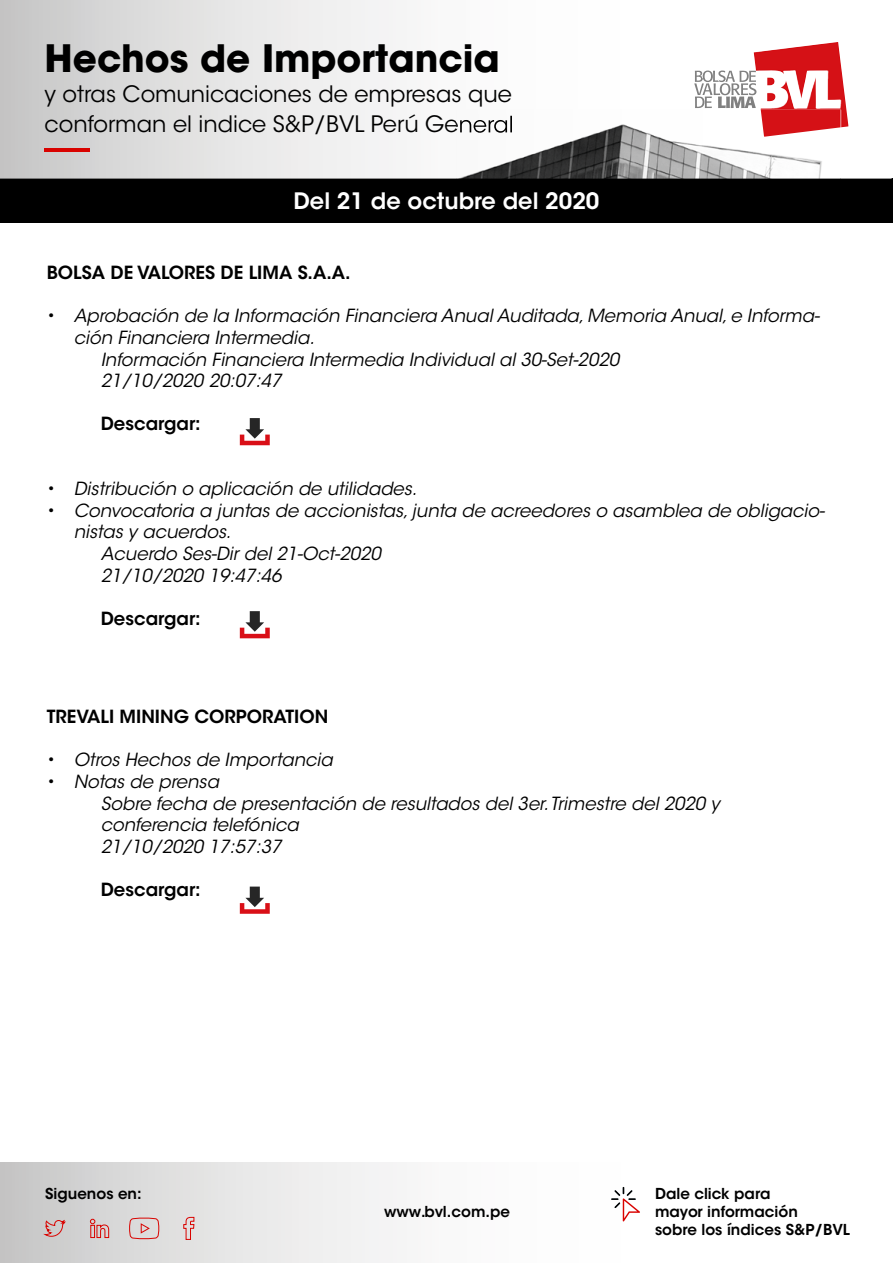
<style>
.page{position:relative;width:893px;height:1263px;background:#fff}
.page>*{position:absolute;margin:0;border:0;box-sizing:border-box;transform-origin:0 0}
.t1{font:700 37.5px "ITC Avant Garde Std";color:#000}
.t2{font:22.5px/30px "ITC Avant Garde Std";color:#000}
.t3{font:600 22.5px "ITC Avant Garde Std";color:#fff}
.t4{font:italic 18px/21.6px "ITC Avant Garde Std";color:#000}
.t5{font:600 18px "ITC Avant Garde Std";color:#000}
.t6{font:600 15px/18px "ITC Avant Garde Std";color:#000}
.s1{font-style:normal}
</style>
<div class="page">
<div style="left:0;top:179px;width:893px;height:44px;background:#000"></div>
<svg style="left:0;top:0;width:892px;height:179px"></svg>
<img style="left:754px;top:42px;width:94px;height:85px">
<svg style="left:694px;top:71px;width:62px;height:37px"></svg>
<img style="left:456px;top:109px;width:384px;height:70px">
<img style="left:456px;top:115px;width:56px;height:20px">
<img style="left:456px;top:116px;width:56px;height:17px">
<img style="left:761px;top:109px;width:79px;height:28px">
<hr style="left:45px;top:148px;width:45px;height:3px;background:#d90300">
<svg style="left:1px;top:1162px;width:623px;height:101px"></svg>
<svg style="left:44px;top:1216px;width:151px;height:24px;background:#d7c1c0"></svg>
<svg style="left:611px;top:1187px;width:29px;height:34px"></svg>
<svg style="left:240px;top:886px;width:30px;height:28px"></svg>
<svg style="left:240px;top:418px;width:30px;height:27px"></svg>
<svg style="left:240px;top:611px;width:30px;height:27px"></svg>
<h1 class="t1" style="left:45px;top:34px;width:457px">Hechos de Importancia</h1>
<p class="t2" style="left:45px;top:80px;width:470px">y otras Comunicaciones de empresas que conforman el indice S&amp;P/BVL Perú General</p>
<p class="t3" style="left:293px;top:187px;width:307px">Del 21 de octubre del 2020</p>
<p class="t5" style="left:47px;top:261px;width:305px">BOLSA DE VALORES DE LIMA S.A.A.</p>
<p class="t4" style="left:47px;top:305px;width:775px"><span class="s1">•</span> Aprobación de la Información Financiera Anual Auditada, Memoria Anual, e Informa-</p>
<p class="t4" style="left:74px;top:327px;width:242px">ción Financiera Intermedia.</p>
<p class="t4" style="left:101px;top:349px;width:520px">Información Financiera Intermedia Individual al 30-Set-2020</p>
<p class="t4" style="left:101px;top:370px;width:182px">21/10/2020 20:07:47</p>
<p class="t5" style="left:101px;top:412px;width:102px">Descargar:</p>
<p class="t4" style="left:47px;top:478px;width:372px"><span class="s1">•</span> Distribución o aplicación de utilidades.</p>
<p class="t4" style="left:47px;top:500px;width:780px"><span class="s1">•</span> Convocatoria a juntas de accionistas, junta de acreedores o asamblea de obligacio-</p>
<p class="t4" style="left:74px;top:521px;width:159px">nistas y acuerdos.</p>
<p class="t4" style="left:101px;top:543px;width:282px">Acuerdo Ses-Dir del 21-Oct-2020</p>
<p class="t4" style="left:101px;top:565px;width:182px">21/10/2020 19:47:46</p>
<p class="t5" style="left:101px;top:607px;width:102px">Descargar:</p>
<p class="t5" style="left:47px;top:705px;width:283px">TREVALI MINING CORPORATION</p>
<p class="t4" style="left:47px;top:749px;width:287px"><span class="s1">•</span> Otros Hechos de Importancia</p>
<p class="t4" style="left:101px;top:771px;width:620px;text-indent:-54px"><span class="s1">•</span> Notas de prensa<br>Sobre fecha de presentación de resultados del 3er. Trimestre del 2020 y conferencia telefónica<br>21/10/2020 17:57:37</p>
<p class="t5" style="left:101px;top:878px;width:102px">Descargar:</p>
<p class="t6" style="left:45px;top:1185px;width:98px">Siguenos en:</p>
<p class="t6" style="left:655px;top:1185px;width:196px">Dale click para<br>mayor información<br>sobre los índices S&amp;P/BVL</p>
<p class="t6" style="left:384px;top:1203px;width:127px">www.bvl.com.pe</p>
</div>
